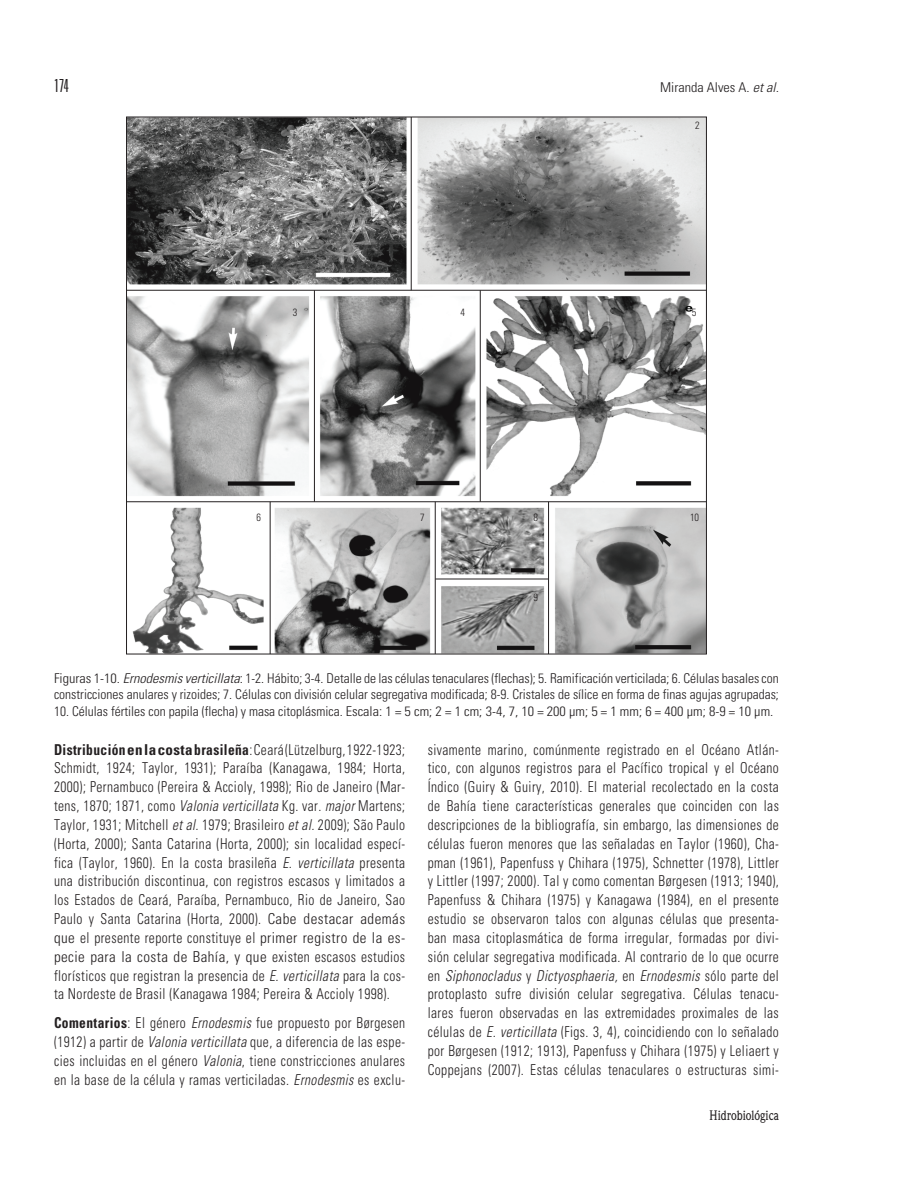
<style>
.page{position:relative;width:905px;height:1197px;background:#fff}
.page>*{position:absolute;margin:0;border:0;box-sizing:border-box;transform-origin:0 0}
.t1{font:300 ultra-condensed 18px "Univers";color:#231f20}
.t2{font:300 condensed 15px/18.9px "Univers";letter-spacing:.03em;color:#231f20;text-align:justify;scale:.9 1}
.t3{font:300 condensed 13.5px/16.5px "Univers";color:#231f20;scale:1.06 1}
.t4{font:300 condensed 13.5px "Univers";color:#231f20}
.t5{font:300 condensed 13.5px "Univers";color:#231f20;scale:1.05 1}
.t6{font:500 13.5px "Weidemann";color:#231f20;scale:.85 1}
.t7{font:300 condensed 10.5px "Univers";color:#231f20}
.t8{font:300 condensed 10.5px "Univers";color:#fff}
.s1{font-style:italic}
.s2{font-weight:700}
</style>
<div class="page">
<img style="left:128px;top:119px;width:576px;height:533px">
<hr style="left:126px;top:290px;width:580px;height:1px;background:#231f20">
<hr style="left:126px;top:501px;width:580px;height:1px;background:#231f20">
<hr style="left:435px;top:579px;width:113px;height:1px;background:#231f20">
<hr style="left:435px;top:502px;width:1px;height:152px;background:#231f20">
<hr style="left:548px;top:502px;width:1px;height:152px;background:#231f20">
<hr style="left:480px;top:290px;width:1px;height:212px;background:#231f20">
<hr style="left:411px;top:117px;width:1px;height:173px;background:#231f20">
<hr style="left:314px;top:290px;width:1px;height:212px;background:#231f20">
<hr style="left:270px;top:502px;width:1px;height:152px;background:#231f20">
<p class="t1" style="left:54px;top:76px;width:16px">174</p>
<p class="t5" style="left:660px;top:79px;width:114px">Miranda Alves A. <span class="s1">et al.</span></p>
<p class="t8" style="left:397px;top:119px;width:6px">1</p>
<p class="t7" style="left:695px;top:119px;width:6px">2</p>
<p class="t7" style="left:293px;top:306px;width:6px">3</p>
<p class="t7" style="left:460px;top:306px;width:6px">4</p>
<p class="t7" style="left:692px;top:306px;width:6px">5</p>
<p class="t7" style="left:257px;top:511px;width:6px">6</p>
<p class="t7" style="left:420px;top:511px;width:6px">7</p>
<p class="t7" style="left:533px;top:511px;width:6px">8</p>
<p class="t7" style="left:533px;top:591px;width:6px">9</p>
<p class="t7" style="left:690px;top:511px;width:11px">10</p>
<p class="t3" style="left:54px;top:670px;width:685px">Figuras 1-10. <span class="s1">Ernodesmis verticillata</span>: 1-2. Hábito; 3-4. Detalle de las células tenaculares (flechas); 5. Ramificación verticilada; 6. Células basales con constricciones anulares y rizoides; 7. Células con división celular segregativa modificada; 8-9. Cristales de sílice en forma de finas agujas agrupadas;</p>
<p class="t4" style="left:54px;top:703px;width:720px">10. Células fértiles con papila (flecha) y masa citoplásmica. Escala: 1 = 5 cm; 2 = 1 cm; 3-4, 7, 10 = 200 µm; 5 = 1 mm; 6 = 400 µm; 8-9 = 10 µm.</p>
<p class="t2" style="left:54px;top:740px;width:392px"><span class="s2">Distribuciónenlacostabrasileña</span>: Ceará (Lützelburg, 1922-1923; Schmidt, 1924; Taylor, 1931); Paraíba (Kanagawa, 1984; Horta, 2000); Pernambuco (Pereira &amp; Accioly, 1998); Rio de Janeiro (Mar&shy;tens, 1870; 1871, como <span class="s1">Valonia verticillata</span> Kg. var. <span class="s1">major</span> Martens; Taylor, 1931; Mitchell <span class="s1">et al.</span> 1979; Brasileiro <span class="s1">et al.</span> 2009); São Paulo (Horta, 2000); Santa Catarina (Horta, 2000); sin localidad especí&shy;fica (Taylor, 1960). En la costa brasileña <span class="s1">E. verticillata</span> presenta una distribución discontinua, con registros escasos y limitados a los Estados de Ceará, Paraíba, Pernambuco, Rio de Janeiro, Sao Paulo y Santa Catarina (Horta, 2000). Cabe destacar además que el presente reporte constituye el primer registro de la es&shy;pecie para la costa de Bahía, y que existen escasos estudios florísticos que registran la presencia de <span class="s1">E. verticillata</span> para la cos&shy;ta Nordeste de Brasil (Kanagawa 1984; Pereira &amp; Accioly 1998).</p>
<p class="t2" style="left:54px;top:1014px;width:392px"><span class="s2">Comentarios</span>: El género <span class="s1">Ernodesmis</span> fue propuesto por Børgesen (1912) a partir de <span class="s1">Valonia verticillata</span> que, a diferencia de las espe&shy;cies incluidas en el género <span class="s1">Valonia</span>, tiene constricciones anulares en la base de la célula y ramas verticiladas. <span class="s1">Ernodesmis</span> es exclu-</p>
<p class="t2" style="left:428px;top:740px;width:392px">sivamente marino, comúnmente registrado en el Océano Atlán&shy;tico, con algunos registros para el Pacífico tropical y el Océano Índico (Guiry &amp; Guiry, 2010). El material recolectado en la costa de Bahía tiene características generales que coinciden con las descripciones de la bibliografía, sin embargo, las dimensiones de células fueron menores que las señaladas en Taylor (1960), Cha&shy;pman (1961), Papenfuss y Chihara (1975), Schnetter (1978), Littler y Littler (1997; 2000). Tal y como comentan Børgesen (1913; 1940), Papenfuss &amp; Chihara (1975) y Kanagawa (1984), en el presente estudio se observaron talos con algunas células que presenta&shy;ban masa citoplasmática de forma irregular, formadas por divi&shy;sión celular segregativa modificada. Al contrario de lo que ocurre en <span class="s1">Siphonocladus</span> y <span class="s1">Dictyosphaeria,</span> en <span class="s1">Ernodesmis</span> sólo parte del protoplasto sufre división celular segregativa. Células tenacu&shy;lares fueron observadas en las extremidades proximales de las células de <span class="s1">E. verticillata</span> (Figs. 3, 4), coincidiendo con lo señalado por Børgesen (1912; 1913), Papenfuss y Chihara (1975) y Leliaert y Coppejans (2007). Estas células tenaculares o estructuras simi-</p>
<p class="t6" style="left:709px;top:1108px;width:83px">Hidrobiológica</p>
</div>
